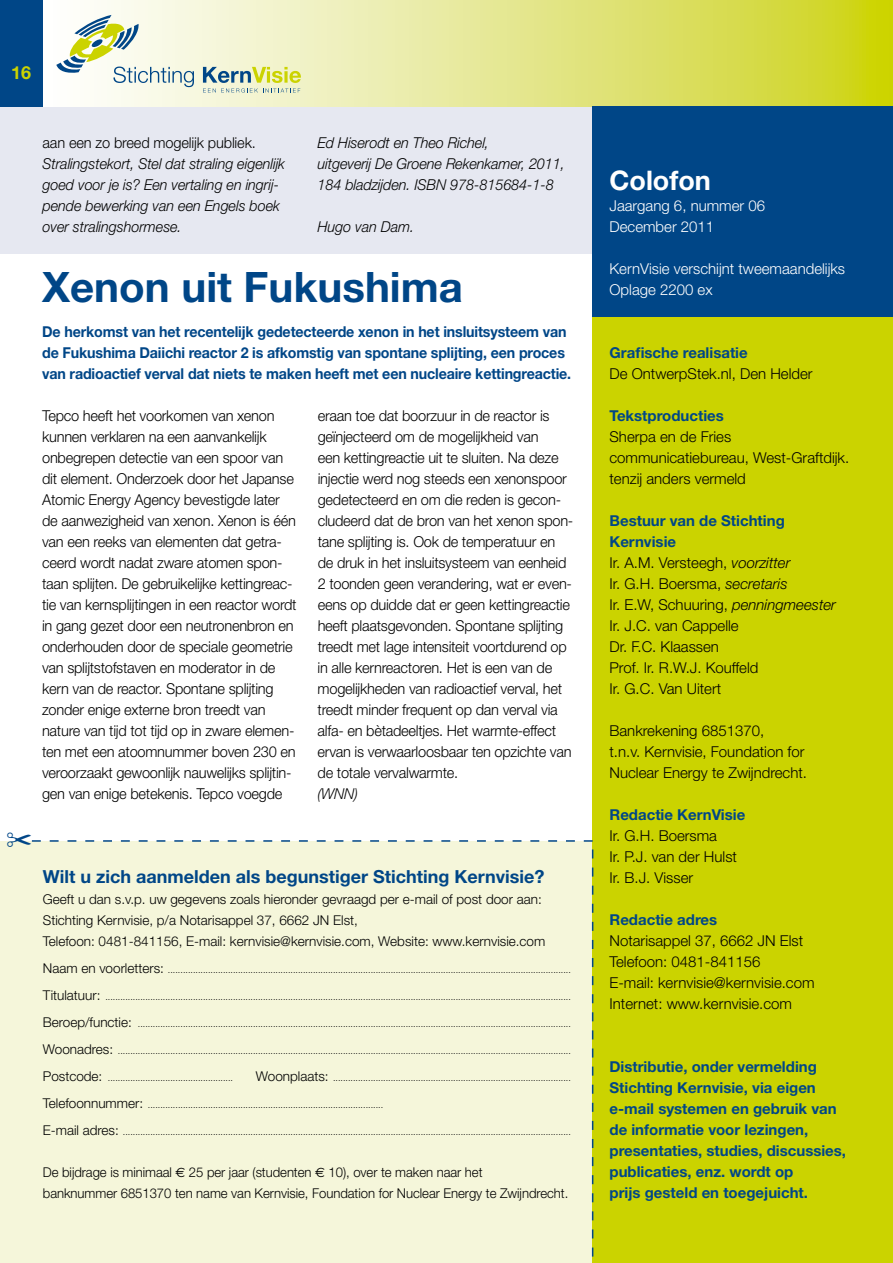
<style>
.page{position:relative;width:893px;height:1263px;background:#fff}
.page>*{position:absolute;margin:0;border:0;box-sizing:border-box;transform-origin:0 0}
.t1{font:700 42px "Helvetica Neue";color:#004687}
.t2{font:700 27px "Helvetica Neue";color:#fff}
.t3{font:700 18px "Helvetica Neue";color:#004687}
.t4{font:700 18px "Helvetica Neue";color:#cbd300}
.t5{font:300 15px/21px "Helvetica Neue";color:#000;scale:.96 1}
.t6{font:300 15px/21px "Helvetica Neue";color:#000}
.t7{font:700 15px/21px "Helvetica Neue";color:#004687}
.t8{font:italic 300 15px/21px "Helvetica Neue";letter-spacing:-.005em;color:#000;scale:.96 1}
.t9{font:700 15px/21px "Helvetica Neue";color:#004687;scale:.95 1}
.t10{font:300 15px/21px "Helvetica Neue";color:#fff}
.t11{font:300 13.5px/21px "Helvetica Neue";color:#000}
.t12{font:300 9px "Helvetica Neue";color:#000}
.s1{font-size:13.5px}
.s2{font-family:"Euro Sans";font-weight:400}
.s3{font-weight:700;color:#004687}
.s4{font-style:italic}
</style>
<div class="page">
<div style="left:0;top:103px;width:604px;height:150px;background:#e6e8f1"></div>
<div style="left:592px;top:295px;width:301px;height:968px;background:#cbd300"></div>
<svg style="left:43px;top:0;width:850px;height:106px;background:#e3e687"></svg>
<div style="left:0;top:0;width:43px;height:106px;background:#004687"></div>
<svg style="left:56px;top:15px;width:138px;height:72px"></svg>
<svg style="left:203px;top:67px;width:98px;height:26px;background:#c5d2a8"></svg>
<div style="left:592px;top:106px;width:301px;height:210px;background:#004687"></div>
<div style="left:7px;top:840px;width:586px;height:423px;background:#f5f6da"></div>
<p class="t4" style="left:11px;top:62px;width:22px">16</p>
<p class="t8" style="left:317px;top:132px;width:259px">Ed Hiserodt en Theo Richel,<br>uitgeverij De Groene Rekenkamer, 2011,<br>184 bladzijden. ISBN 978-815684-1-8</p>
<p class="t8" style="left:317px;top:216px;width:102px">Hugo van Dam.</p>
<h1 class="t1" style="left:42px;top:261px;width:422px">Xenon uit Fukushima</h1>
<p class="t5" style="left:43px;top:132px;width:224px">aan een zo breed mogelijk publiek.</p>
<p class="t8" style="left:43px;top:153px;width:254px">Stralingstekort, Stel dat straling eigenlijk goed voor je is? Een vertaling en ingrij&shy;pende bewerking van een Engels boek over stralingshormese.</p>
<p class="t9" style="left:42px;top:321px;width:558px">De herkomst van het recentelijk gedetecteerde xenon in het insluitsysteem van de Fukushima Daiichi reactor 2 is afkomstig van spontane splijting, een proces van radioactief verval dat niets te maken heeft met een nucleaire kettingreactie.</p>
<p class="t5" style="left:42px;top:405px;width:267px">Tepco heeft het voorkomen van xenon kunnen verklaren na een aanvankelijk onbegrepen detectie van een spoor van dit element. Onderzoek door het Japanse Atomic Energy Agency bevestigde later de aanwezigheid van xenon. Xenon is één van een reeks van elementen dat getra&shy;ceerd wordt nadat zware atomen spon&shy;taan splijten. De gebruikelijke kettingreac&shy;tie van kernsplijtingen in een reactor wordt in gang gezet door een neutronenbron en onderhouden door de speciale geometrie van splijtstofstaven en moderator in de kern van de reactor. Spontane splijting zonder enige externe bron treedt van nature van tijd tot tijd op in zware elemen&shy;ten met een atoomnummer boven 230 en veroorzaakt gewoonlijk nauwelijks splijtin&shy;gen van enige betekenis. Tepco voegde</p>
<p class="t5" style="left:318px;top:405px;width:268px">eraan toe dat boorzuur in de reactor is geïnjecteerd om de mogelijkheid van<br>een kettingreactie uit te sluiten. Na deze injectie werd nog steeds een xenonspoor gedetecteerd en om die reden is gecon&shy;cludeerd dat de bron van het xenon spon&shy;tane splijting is. Ook de temperatuur en de druk in het insluitsysteem van eenheid 2 toonden geen verandering, wat er even&shy;eens op duidde dat er geen kettingreactie heeft plaatsgevonden. Spontane splijting treedt met lage intensiteit voortdurend op in alle kernreactoren. Het is een van de mogelijkheden van radioactief verval, het treedt minder frequent op dan verval via alfa- en bètadeeltjes. Het warmte-effect ervan is verwaarloosbaar ten opzichte van de totale vervalwarmte.</p>
<p class="t8" style="left:318px;top:783px;width:43px">(WNN)</p>
<p class="t3" style="left:43px;top:866px;width:503px">Wilt u zich aanmelden als begunstiger Stichting Kernvisie?</p>
<p class="t11" style="left:43px;top:889px;width:504px">Geeft u dan s.v.p. uw gegevens zoals hieronder gevraagd per e-mail of post door aan:<br>Stichting Kernvisie, p/a Notarisappel 37, 6662 JN Elst,<br>Telefoon: 0481-841156, E-mail: kernvisie@kernvisie.com, Website: www.kernvisie.com</p>
<p class="t12" style="left:43px;top:965px;width:529px"><span class="s1">Naam en voorletters:</span> .................................................................................................................................................................</p>
<p class="t12" style="left:43px;top:992px;width:529px"><span class="s1">Titulatuur:</span> ..........................................................................................................................................................................................</p>
<p class="t12" style="left:43px;top:1019px;width:529px"><span class="s1">Beroep/functie:</span> .............................................................................................................................................................................</p>
<p class="t12" style="left:43px;top:1046px;width:529px"><span class="s1">Woonadres:</span> .....................................................................................................................................................................................</p>
<p class="t12" style="left:43px;top:1073px;width:192px"><span class="s1">Postcode:</span> ..................................................</p>
<p class="t12" style="left:256px;top:1073px;width:316px"><span class="s1">Woonplaats:</span> ...............................................................................................</p>
<p class="t12" style="left:43px;top:1100px;width:342px"><span class="s1">Telefoonnummer:</span> ..............................................................................................</p>
<p class="t12" style="left:43px;top:1127px;width:529px"><span class="s1">E-mail adres:</span> ...................................................................................................................................................................................</p>
<p class="t11" style="left:43px;top:1162px;width:527px">De bijdrage is minimaal <span class="s2">€</span> 25 per jaar (studenten <span class="s2">€</span> 10), over te maken naar het<br>banknummer 6851370 ten name van Kernvisie, Foundation for Nuclear Energy te Zwijndrecht.</p>
<h2 class="t2" style="left:609px;top:164px;width:103px">Colofon</h2>
<p class="t10" style="left:609px;top:195px;width:157px">Jaargang 6, nummer 06<br>December 2011</p>
<p class="t10" style="left:609px;top:258px;width:237px">KernVisie verschijnt tweemaandelijks<br>Oplage 2200 ex</p>
<p class="t7" style="left:609px;top:342px;width:140px">Grafische realisatie</p>
<p class="t6" style="left:609px;top:363px;width:205px">De OntwerpStek.nl, Den Helder</p>
<p class="t7" style="left:609px;top:405px;width:116px">Tekstproducties</p>
<p class="t6" style="left:609px;top:426px;width:241px">Sherpa en de Fries communicatiebureau, West-Graftdijk. tenzij anders vermeld</p>
<p class="t6" style="left:609px;top:510px;width:228px"><span class="s3">Bestuur van de Stichting<br>Kernvisie<br></span>Ir. A.M. Versteegh, <span class="s4">voorzitter<br></span>Ir. G.H. Boersma, <span class="s4">secretaris<br></span>Ir. E.W, Schuuring, <span class="s4">penningmeester<br></span>Ir. J.C. van Cappelle<br>Dr. F.C. Klaassen<br>Prof. Ir. R.W.J. Kouffeld<br>Ir. G.C. Van Uitert</p>
<p class="t6" style="left:609px;top:720px;width:199px">Bankrekening 6851370,<br>t.n.v. Kernvisie, Foundation for<br>Nuclear Energy te Zwijndrecht.</p>
<p class="t7" style="left:609px;top:804px;width:137px">Redactie KernVisie</p>
<p class="t6" style="left:609px;top:825px;width:129px">Ir. G.H. Boersma<br>Ir. P.J. van der Hulst<br>Ir. B.J. Visser</p>
<p class="t7" style="left:609px;top:909px;width:109px">Redactie adres</p>
<p class="t6" style="left:609px;top:930px;width:207px">Notarisappel 37, 6662 JN Elst<br>Telefoon: 0481-841156<br>E-mail: kernvisie@kernvisie.com<br>Internet: www.kernvisie.com</p>
<p class="t7" style="left:609px;top:1056px;width:238px">Distributie, onder vermelding<br>Stichting Kernvisie, via eigen e-mail systemen en gebruik van de informatie voor lezingen, presentaties, studies, discussies, publicaties, enz. wordt op<br>prijs gesteld en toegejuicht.</p>
</div>
